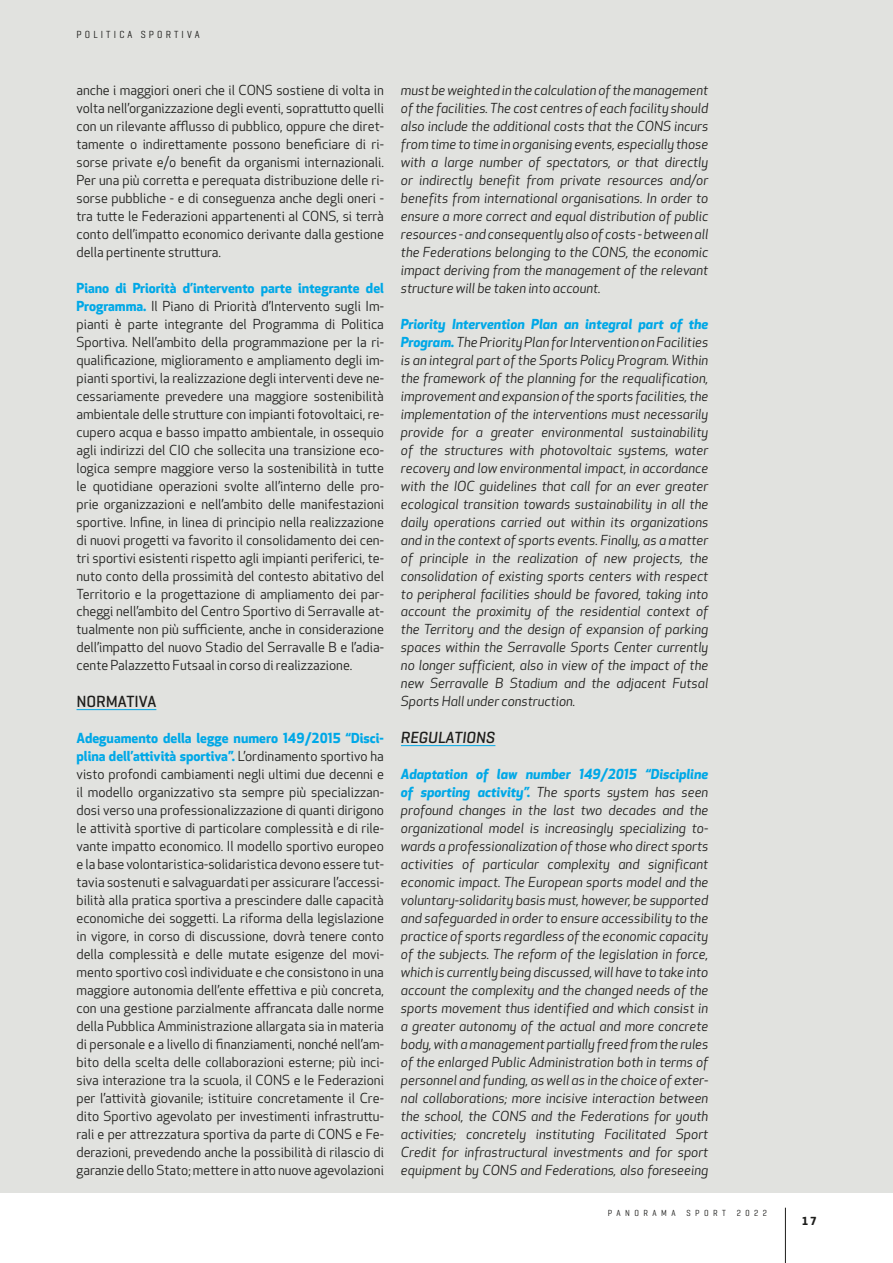
<style>
.page{position:relative;width:893px;height:1263px;background:#fff}
.page>*{position:absolute;margin:0;border:0;box-sizing:border-box;transform-origin:0 0}
.t1{font:italic 500 16.5px "Geogrotesque";letter-spacing:-.01em;color:#1d1d1b}
.t2{font:500 16.5px "Geogrotesque";letter-spacing:-.01em;color:#1d1d1b}
.t3{font:13.5px/18px "Apex New";color:#1d1d1b;text-align:justify}
.t4{font:italic 13.5px/18px "Apex New";color:#1d1d1b;text-align:justify}
.t5{font:700 12px "Geogrotesque Cond";color:#1d1d1b}
.t6{font:10.5px "Geogrotesque Cond";letter-spacing:.3em;color:#1d1d1b}
.t7{font:9px "Geogrotesque Cond";letter-spacing:.5em;color:#1d1d1b}
.s1{font-weight:700;color:#00a8e7}
</style>
<div class="page">
<div style="left:0;top:0;width:893px;height:1193px;background:#e1e2df"></div>
<hr style="left:785px;top:1208px;width:1px;height:55px;background:#1d1d1b">
<hr style="left:401px;top:745px;width:94px;height:1px;background:#00a8e7">
<hr style="left:77px;top:709px;width:79px;height:1px;background:#00a8e7">
<p class="t6" style="left:77px;top:28px;width:125px">POLITICA SPORTIVA</p>
<p class="t3" style="left:77px;top:81px;width:309px">anche i maggiori oneri che il CONS sostiene di volta in volta nell’organizzazione degli eventi, soprattutto quelli con un rilevante afflusso di pubblico, oppure che diret&shy;tamente o indirettamente possono beneficiare di ri&shy;sorse private e/o benefit da organismi internazionali.<br>Per una più corretta e perequata distribuzione delle ri&shy;sorse pubbliche - e di conseguenza anche degli oneri - tra tutte le Federazioni appartenenti al CONS, si terrà conto dell’impatto economico derivante dalla gestione della pertinente struttura.</p>
<p class="t3" style="left:77px;top:279px;width:309px"><span class="s1">Piano di Priorità d’intervento parte integrante del Programma.</span> Il Piano di Priorità d’Intervento sugli Im&shy;pianti è parte integrante del Programma di Politica Sportiva. Nell’ambito della programmazione per la ri&shy;qualificazione, miglioramento e ampliamento degli im&shy;pianti sportivi, la realizzazione degli interventi deve ne&shy;cessariamente prevedere una maggiore sostenibilità ambientale delle strutture con impianti fotovoltaici, re&shy;cupero acqua e basso impatto ambientale, in ossequio agli indirizzi del CIO che sollecita una transizione eco&shy;logica sempre maggiore verso la sostenibilità in tutte le quotidiane operazioni svolte all’interno delle pro&shy;prie organizzazioni e nell’ambito delle manifestazioni sportive. Infine, in linea di principio nella realizzazione di nuovi progetti va favorito il consolidamento dei cen&shy;tri sportivi esistenti rispetto agli impianti periferici, te&shy;nuto conto della prossimità del contesto abitativo del Territorio e la progettazione di ampliamento dei par&shy;cheggi nell’ambito del Centro Sportivo di Serravalle at&shy;tualmente non più sufficiente, anche in considerazione dell’impatto del nuovo Stadio del Serravalle B e l’adia&shy;cente Palazzetto Futsaal in corso di realizzazione.</p>
<p class="t2" style="left:77px;top:691px;width:81px">NORMATIVA</p>
<p class="t3" style="left:77px;top:729px;width:309px"><span class="s1">Adeguamento della legge numero 149/2015 “Disci&shy;plina dell’attività sportiva”.</span> L’ordinamento sportivo ha visto profondi cambiamenti negli ultimi due decenni e il modello organizzativo sta sempre più specializzan&shy;dosi verso una professionalizzazione di quanti dirigono le attività sportive di particolare complessità e di rile&shy;vante impatto economico. Il modello sportivo europeo e la base volontaristica-solidaristica devono essere tut&shy;tavia sostenuti e salvaguardati per assicurare l’accessi&shy;bilità alla pratica sportiva a prescindere dalle capacità economiche dei soggetti. La riforma della legislazione in vigore, in corso di discussione, dovrà tenere conto della complessità e delle mutate esigenze del movi&shy;mento sportivo così individuate e che consistono in una maggiore autonomia dell’ente effettiva e più concreta, con una gestione parzialmente affrancata dalle norme della Pubblica Amministrazione allargata sia in materia di personale e a livello di finanziamenti, nonché nell’am&shy;bito della scelta delle collaborazioni esterne; più inci&shy;siva interazione tra la scuola, il CONS e le Federazioni per l’attività giovanile; istituire concretamente il Cre&shy;dito Sportivo agevolato per investimenti infrastruttu&shy;rali e per attrezzatura sportiva da parte di CONS e Fe&shy;derazioni, prevedendo anche la possibilità di rilascio di garanzie dello Stato; mettere in atto nuove agevolazioni</p>
<p class="t4" style="left:401px;top:81px;width:309px">must be weighted in the calculation of the management of the facilities. The cost centres of each facility should also include the additional costs that the CONS incurs from time to time in organising events, especially those with a large number of spectators, or that directly or indirectly benefit from private resources and/or benefits from international organisations. In order to ensure a more correct and equal distribution of public resources - and consequently also of costs - between all the Federations belonging to the CONS, the economic impact deriving from the management of the relevant structure will be taken into account.</p>
<p class="t4" style="left:401px;top:315px;width:309px"><span class="s1">Priority Intervention Plan an integral part of the Program.</span> The Priority Plan for Intervention on Facilities is an integral part of the Sports Policy Program. Within the framework of the planning for the requalification, improvement and expansion of the sports facilities, the implementation of the interventions must necessarily provide for a greater environmental sustainability of the structures with photovoltaic systems, water recovery and low environmental impact, in accordance with the IOC guidelines that call for an ever greater ecological transition towards sustainability in all the daily operations carried out within its organizations and in the context of sports events. Finally, as a matter of principle in the realization of new projects, the consolidation of existing sports centers with respect to peripheral facilities should be favored, taking into account the proximity of the residential context of the Territory and the design of expansion of parking spaces within the Serravalle Sports Center currently no longer sufficient, also in view of the impact of the new Serravalle B Stadium and the adjacent Futsal Sports Hall under construction.</p>
<p class="t1" style="left:401px;top:727px;width:96px">REGULATIONS</p>
<p class="t4" style="left:401px;top:765px;width:309px"><span class="s1">Adaptation of law number 149/2015 “Discipline of sporting activity”.</span> The sports system has seen profound changes in the last two decades and the organizational model is increasingly specializing to&shy;wards a professionalization of those who direct sports activities of particular complexity and significant economic impact. The European sports model and the voluntary-solidarity basis must, however, be supported and safeguarded in order to ensure accessibility to the practice of sports regardless of the economic capacity of the subjects. The reform of the legislation in force, which is currently being discussed, will have to take into account the complexity and the changed needs of the sports movement thus identified and which consist in a greater autonomy of the actual and more concrete body, with a management partially freed from the rules of the enlarged Public Administration both in terms of personnel and funding, as well as in the choice of exter&shy;nal collaborations; more incisive interaction between the school, the CONS and the Federations for youth activities; concretely instituting Facilitated Sport Credit for infrastructural investments and for sport equipment by CONS and Federations, also foreseeing</p>
<p class="t7" style="left:608px;top:1207px;width:161px">PANORAMA SPORT 2022</p>
<p class="t5" style="left:802px;top:1213px;width:16px">17</p>
</div>
